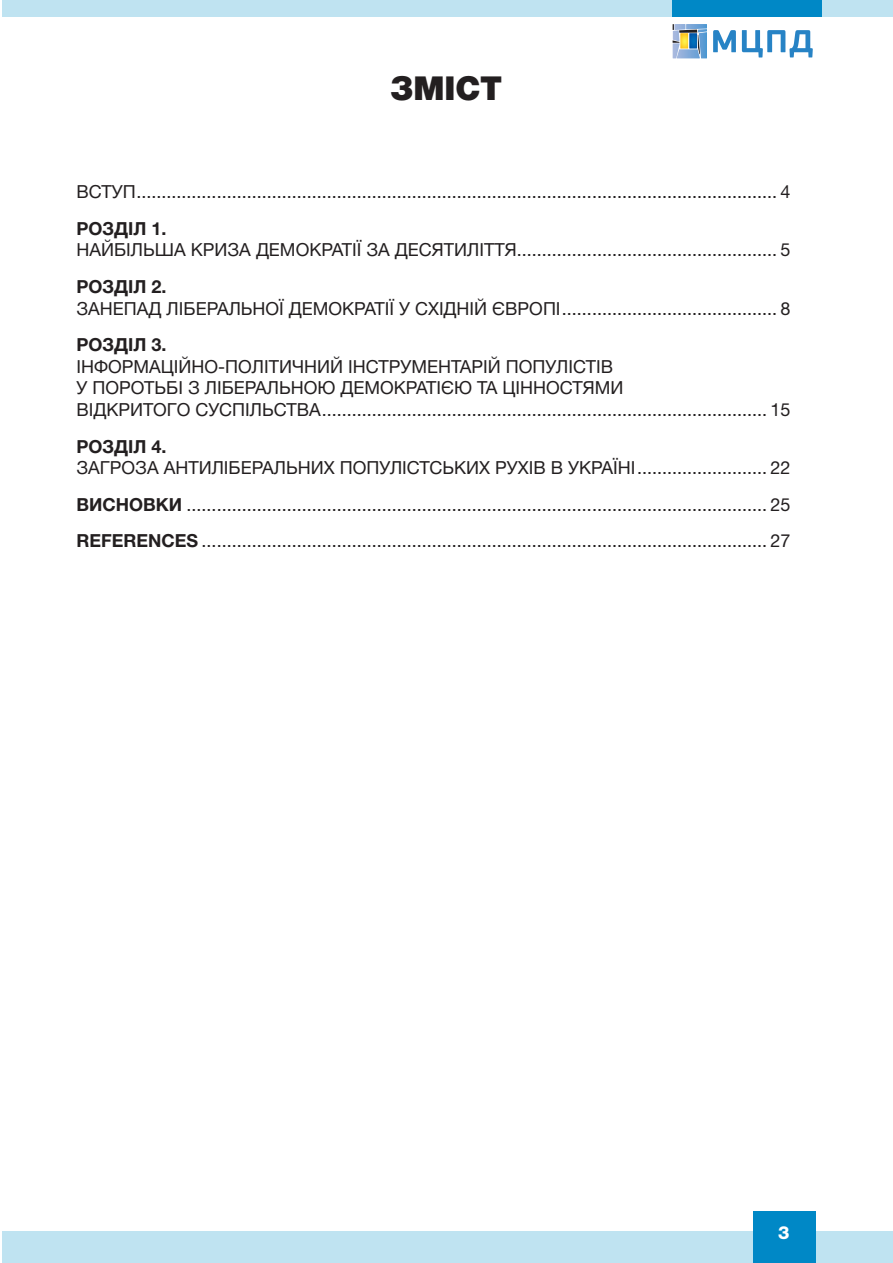
<style>
.page{position:relative;width:893px;height:1263px;background:#fff}
.page>*{position:absolute;margin:0;border:0;box-sizing:border-box;transform-origin:0 0}
.t1{font:900 33px "Helvetica Neue LTW1 G";color:#231f20}
.t2{font:18px/21.6px "Helvetica Neue LTW1 G";color:#231f20}
.t3{font:700 18px "Helvetica Neue LTW1 G";color:#231f20}
.t4{font:800 18px "Helvetica Neue LTW1 G";color:#fff}
.s1{font-weight:700}
</style>
<div class="page">
<div style="left:2px;top:1231px;width:891px;height:32px;background:#bfe3f1"></div>
<div style="left:2px;top:0;width:891px;height:17px;background:#bfe3f1"></div>
<div style="left:672px;top:0;width:149px;height:17px;background:#0088c6"></div>
<div style="left:753px;top:1211px;width:63px;height:52px;background:#0088c6"></div>
<svg style="left:673px;top:24px;width:34px;height:34px"></svg>
<svg style="left:713px;top:30px;width:23px;height:22px"></svg>
<svg style="left:742px;top:30px;width:71px;height:27px"></svg>
<h1 class="t1" style="left:391px;top:68px;width:113px">ЗМІСТ</h1>
<p class="t2" style="left:77px;top:181px;width:716px">ВСТУП................................................................................................................................ 4</p>
<p class="t3" style="left:77px;top:217px;width:91px">РОЗДІЛ 1.</p>
<p class="t2" style="left:77px;top:239px;width:716px">НАЙБІЛЬША КРИЗА ДЕМОКРАТІЇ ЗА ДЕСЯТИЛІТТЯ.................................................... 5</p>
<p class="t3" style="left:77px;top:276px;width:91px">РОЗДІЛ 2.</p>
<p class="t2" style="left:77px;top:297px;width:716px">ЗАНЕПАД ЛІБЕРАЛЬНОЇ ДЕМОКРАТІЇ У СХІДНІЙ ЄВРОПІ........................................... 8</p>
<p class="t3" style="left:77px;top:334px;width:91px">РОЗДІЛ 3.</p>
<p class="t2" style="left:77px;top:355px;width:716px">ІНФОРМАЦІЙНО-ПОЛІТИЧНИЙ ІНСТРУМЕНТАРІЙ ПОПУЛІСТІВ<br>У ПОРОТЬБІ З ЛІБЕРАЛЬНОЮ ДЕМОКРАТІЄЮ ТА ЦІННОСТЯМИ<br>ВІДКРИТОГО СУСПІЛЬСТВА......................................................................................... 15</p>
<p class="t3" style="left:77px;top:435px;width:91px">РОЗДІЛ 4.</p>
<p class="t2" style="left:77px;top:449px;width:716px;line-height:36.6px;text-align:justify">ЗАГРОЗА АНТИЛІБЕРАЛЬНИХ ПОПУЛІСТСЬКИХ РУХІВ В УКРАЇНІ.......................... 22<br><span class="s1">ВИСНОВКИ</span> .................................................................................................................... 25<br><span class="s1">REFERENCES</span> ................................................................................................................. 27</p>
<p class="t4" style="left:778px;top:1222px;width:13px">3</p>
</div>
